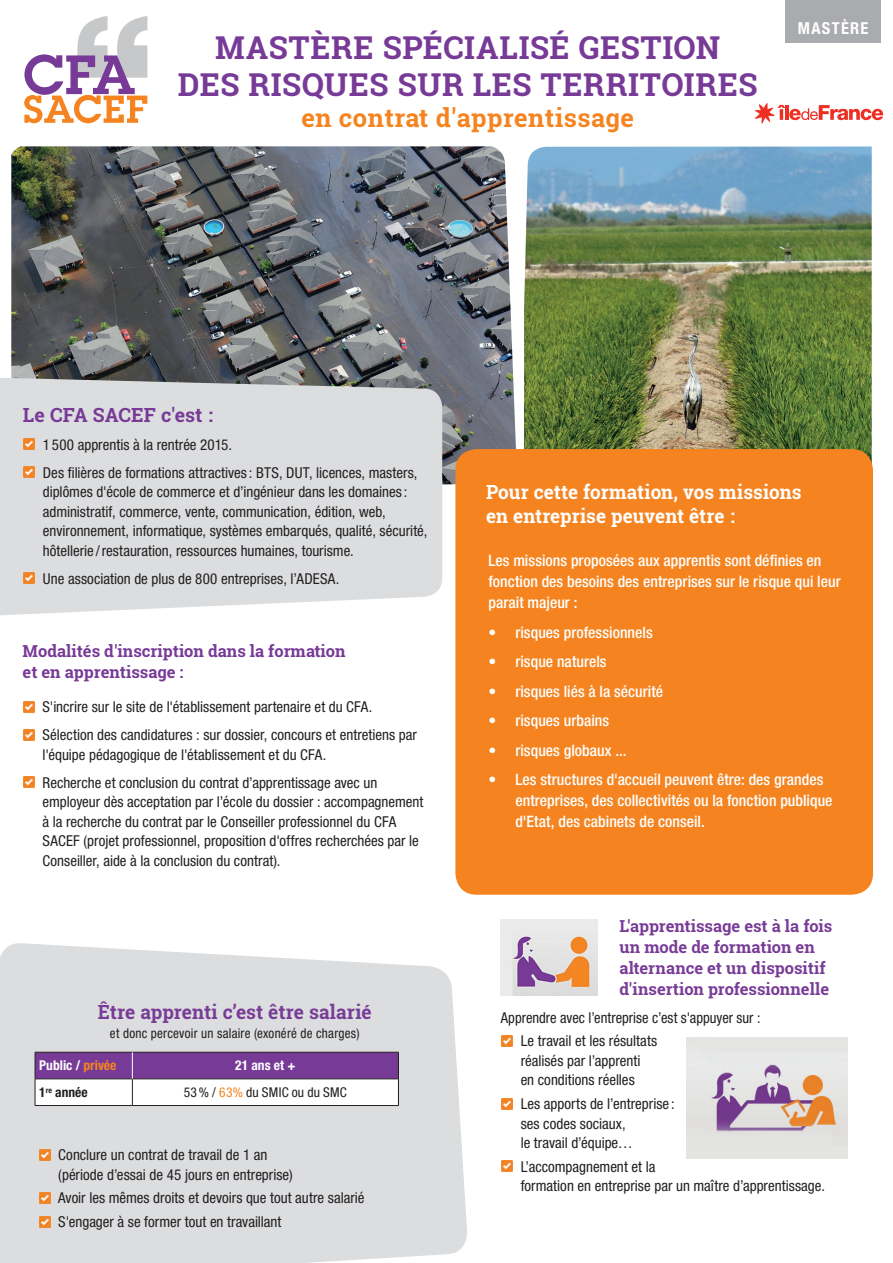
<style>
.page{position:relative;width:893px;height:1263px;background:#fff}
.page>*{position:absolute;margin:0;border:0;box-sizing:border-box;transform-origin:0 0}
.t1{font:700 31.5px/37.8px "Roboto Slab";letter-spacing:.02em;color:#773a97;text-align:center}
.t2{font:700 25.5px "Roboto Slab";color:#f58420}
.t3{font:700 19.5px/24px "Roboto Slab";color:#fff}
.t4{font:700 19.5px "Roboto Slab";color:#783c97}
.t5{font:700 19.5px "Roboto Slab";letter-spacing:.005em;color:#773a97}
.t6{font:700 16.5px/21px "Roboto Slab";letter-spacing:-.005em;color:#783c97}
.t7{font:700 16.5px/21px "Roboto Slab";color:#773a97}
.t8{font:700 condensed 16.5px "Helvetica Neue LT Std";letter-spacing:.08em;color:#fff}
.t9{font:500 condensed 15.75px/21px "Helvetica Neue LT Std";color:#fff}
.t10{font:condensed 15px/19.5px "Helvetica Neue LT Std";color:#231f20}
.t11{font:condensed 13.5px "Helvetica Neue LT Std";letter-spacing:.02em;color:#231f20}
.t12{font:700 condensed 13.5px "Helvetica Neue LT Std";color:#fff}
.t13{font:700 condensed 13.5px "Helvetica Neue LT Std";color:#231f20}
.s1{color:#f58420}
</style>
<div class="page">
<svg style="left:0;top:943px;width:467px;height:320px;background:#dedfe0"></svg>
<svg style="left:23px;top:701px;width:11px;height:11px"></svg>
<svg style="left:23px;top:729px;width:11px;height:11px"></svg>
<svg style="left:23px;top:776px;width:11px;height:12px"></svg>
<svg style="left:755px;top:103px;width:128px;height:21px"></svg>
<svg style="left:24px;top:16px;width:123px;height:107px"></svg>
<svg style="left:502px;top:1035px;width:11px;height:11px"></svg>
<svg style="left:502px;top:1098px;width:11px;height:11px"></svg>
<svg style="left:502px;top:1161px;width:11px;height:11px"></svg>
<img style="left:500px;top:920px;width:98px;height:75px">
<img style="left:687px;top:1038px;width:160px;height:121px">
<img style="left:11px;top:146px;width:505px;height:339px">
<svg style="left:39px;top:1149px;width:11px;height:11px"></svg>
<svg style="left:39px;top:1192px;width:11px;height:11px"></svg>
<svg style="left:39px;top:1216px;width:11px;height:11px"></svg>
<hr style="left:35px;top:1105px;width:97px;height:1px;background:#231f20">
<hr style="left:132px;top:1105px;width:267px;height:1px;background:#231f20">
<svg style="left:35px;top:1052px;width:364px;height:53px"></svg>
<img style="left:524px;top:146px;width:348px;height:316px">
<div style="left:785px;top:0;width:96px;height:43px;background:#aaabaf"></div>
<div style="left:455px;top:449px;width:418px;height:446px;background:#f58420;border-radius:21px"></div>
<svg style="left:0;top:377px;width:442px;height:239px;background:#dadbdd"></svg>
<svg style="left:24px;top:439px;width:11px;height:11px"></svg>
<svg style="left:24px;top:467px;width:11px;height:11px"></svg>
<svg style="left:24px;top:573px;width:11px;height:11px"></svg>
<h1 class="t1" style="left:178px;top:28px;width:581px">Mastère spécialisé Gestion<br>des risques sur les territoires</h1>
<h2 class="t2" style="left:301px;top:100px;width:334px">en contrat d'apprentissage</h2>
<p class="t8" style="left:798px;top:18px;width:72px">mastÈre</p>
<h3 class="t5" style="left:23px;top:401px;width:192px">Le CFA SACEF c'est :</h3>
<p class="t10" style="left:43px;top:430px;width:376px;line-height:28px">1 500 apprentis à la rentrée 2015.<br>Des filières de formations attractives : BTS, DUT, licences, masters,</p>
<p class="t10" style="left:43px;top:482px;width:386px">diplômes d'école de commerce et d’ingénieur dans les domaines : administratif, commerce, vente, communication, édition, web, environnement, informatique, systèmes embarqués, qualité, sécurité, hôtellerie /restauration, ressources humaines, tourisme.</p>
<p class="t10" style="left:43px;top:568px;width:298px">Une association de plus de 800 entreprises, l’ADESA.</p>
<p class="t7" style="left:23px;top:641px;width:325px">Modalités d'inscription dans la formation et en apprentissage :</p>
<p class="t10" style="left:42px;top:693px;width:376px;line-height:28px">S'incrire sur le site de l'établissement partenaire et du CFA.<br>Sélection des candidatures : sur dossier, concours et entretiens par</p>
<p class="t10" style="left:42px;top:740px;width:336px;line-height:28px">l'équipe pédagogique de l'établissement et du CFA.<br>Recherche et conclusion du contrat d’apprentissage avec un</p>
<p class="t10" style="left:42px;top:792px;width:382px">employeur dès acceptation par l’école du dossier : accompagnement à la recherche du contrat par le Conseiller professionnel du CFA SACEF (projet professionnel, proposition d'offres recherchées par le Conseiller, aide à la conclusion du contrat).</p>
<h3 class="t4" style="left:98px;top:998px;width:276px">être apprenti c’est être salarié</h3>
<p class="t11" style="left:110px;top:1026px;width:251px">et donc percevoir un salaire (exonéré de charges)</p>
<p class="t12" style="left:39px;top:1057px;width:79px">Public / <span class="s1">privée</span></p>
<p class="t12" style="left:235px;top:1057px;width:62px">21 ans et +</p>
<p class="t13" style="left:39px;top:1084px;width:50px">1<sup>re</sup> année</p>
<p class="t11" style="left:184px;top:1084px;width:165px">53% / <span class="s1">63%</span> du SMIC ou du SMC</p>
<p class="t10" style="left:58px;top:1145px;width:236px">Conclure un contrat de travail de 1 an (période d’essai de 45 jours en entreprise)</p>
<p class="t10" style="left:58px;top:1186px;width:308px;line-height:23.7px">Avoir les mêmes droits et devoirs que tout autre salarié<br>S'engager à se former tout en travaillant</p>
<h3 class="t3" style="left:486px;top:480px;width:317px">Pour cette formation, vos missions en entreprise peuvent être :</h3>
<p class="t9" style="left:488px;top:550px;width:354px">Les missions proposées aux apprentis sont définies en fonction des besoins des entreprises sur le risque qui leur parait majeur :</p>
<p class="t9" style="left:488px;top:621px;width:166px">• risques professionnels</p>
<p class="t9" style="left:488px;top:651px;width:120px">• risque naturels</p>
<p class="t9" style="left:488px;top:680px;width:176px">• risques liés à la sécurité</p>
<p class="t9" style="left:488px;top:710px;width:122px">• risques urbains</p>
<p class="t9" style="left:488px;top:739px;width:140px">• risques globaux ...</p>
<p class="t9" style="left:515px;top:769px;width:319px;text-indent:-27px">• Les structures d'accueil peuvent être: des grandes entreprises, des collectivités ou la fonction publique d'Etat, des cabinets de conseil.</p>
<p class="t6" style="left:619px;top:915px;width:214px">L'apprentissage est à la fois un mode de formation en alternance et un dispositif d'insertion professionnelle</p>
<p class="t10" style="left:521px;top:1005px;width:241px;line-height:23.7px;text-indent:-20px">Apprendre avec l’entreprise c’est s'appuyer sur :<br>Le travail et les résultats</p>
<p class="t10" style="left:521px;top:1051px;width:121px">réalisés par l’apprenti en conditions réelles</p>
<p class="t10" style="left:521px;top:1094px;width:155px">Les apports de l’entreprise : ses codes sociaux,<br>le travail d’équipe…</p>
<p class="t10" style="left:521px;top:1157px;width:306px">L’accompagnement et la<br>formation en entreprise par un maître d’apprentissage.</p>
</div>
